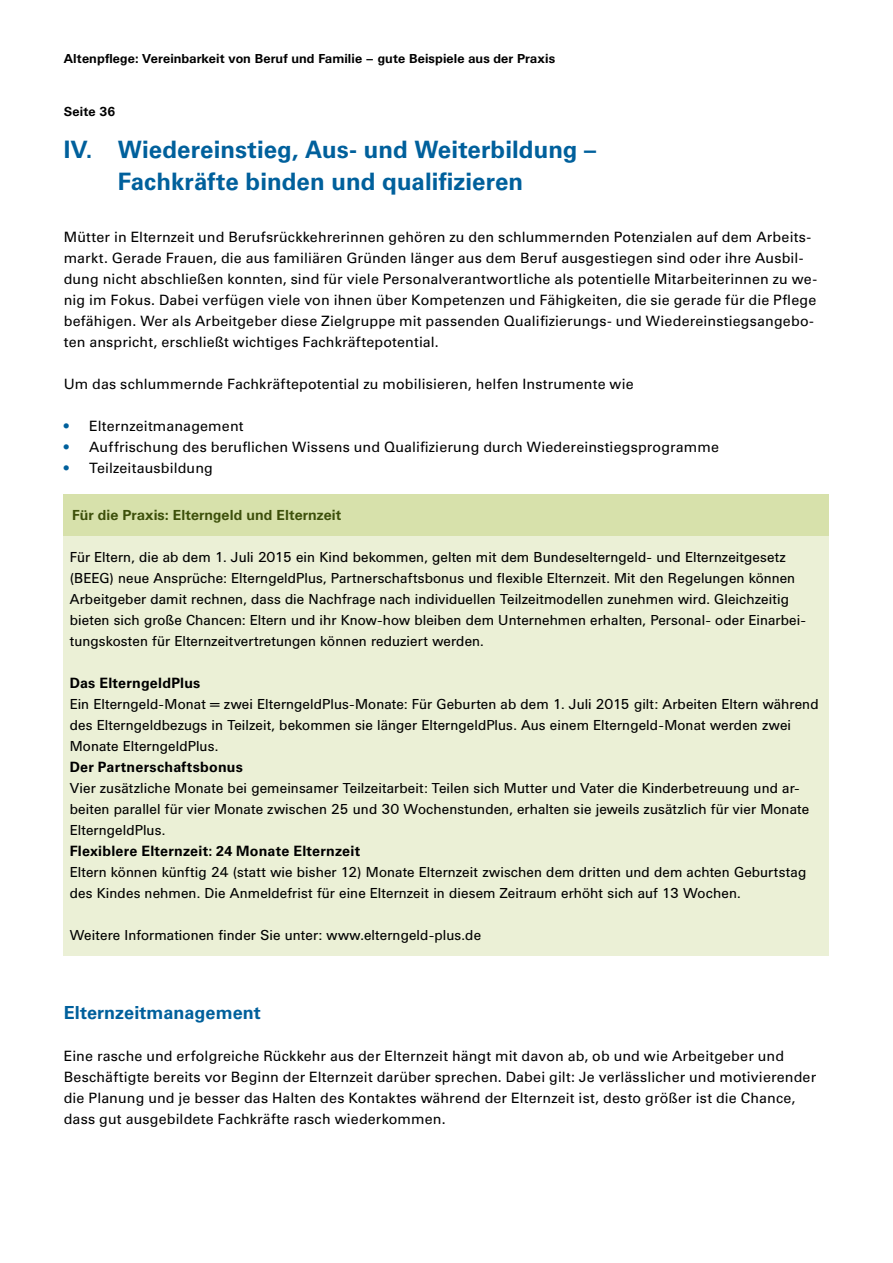
<style>
.page{position:relative;width:893px;height:1263px;background:#fff}
.page>*{position:absolute;margin:0;border:0;box-sizing:border-box;transform-origin:0 0}
.t1{font:700 24px/31.5px "Univers LT Std";letter-spacing:.005em;color:#00609c}
.t2{font:700 18px "Univers LT Std";letter-spacing:.005em;color:#00609c}
.t3{font:14.25px/21px "Univers BQ";letter-spacing:.005em;color:#000}
.t4{font:14.25px/21px "Univers LT Std";letter-spacing:.01em;color:#000}
.t5{font:700 14.25px "Univers LT Std";letter-spacing:.015em;color:#000}
.t6{font:700 14.25px "Univers BQ";letter-spacing:.005em;color:#3d500b}
.t7{font:700 12.75px "Univers BQ";letter-spacing:.01em;color:#000}
.s1{color:#00609c}
</style>
<div class="page">
<div style="left:64px;top:494px;width:765px;height:42px;background:#d7e1ab"></div>
<div style="left:64px;top:536px;width:765px;height:419px;background:#ebf0d6"></div>
<p class="t7" style="left:64px;top:51px;width:493px">Altenpflege: Vereinbarkeit von Beruf und Familie – gute Beispiele aus der Praxis</p>
<p class="t7" style="left:64px;top:104px;width:53px">Seite 36</p>
<h1 class="t1" style="left:118px;top:134px;width:480px;text-indent:-54px">IV. Wiedereinstieg, Aus- und Weiterbildung –<br>Fachkräfte binden und qualifizieren</h1>
<p class="t4" style="left:64px;top:227px;width:755px">Mütter in Elternzeit und Berufsrückkehrerinnen gehören zu den schlummernden Potenzialen auf dem Arbeits&shy;markt. Gerade Frauen, die aus familiären Gründen länger aus dem Beruf ausgestiegen sind oder ihre Ausbil&shy;dung nicht abschließen konnten, sind für viele Personalverantwortliche als potentielle Mitarbeiterinnen zu we&shy;nig im Fokus. Dabei verfügen viele von ihnen über Kompetenzen und Fähigkeiten, die sie gerade für die Pflege befähigen. Wer als Arbeitgeber diese Zielgruppe mit passenden Qualifizierungs- und Wiedereinstiegsangebo&shy;ten anspricht, erschließt wichtiges Fachkräftepotential.</p>
<p class="t4" style="left:64px;top:374px;width:571px">Um das schlummernde Fachkräftepotential zu mobilisieren, helfen Instrumente wie</p>
<p class="t4" style="left:64px;top:416px;width:181px"><span class="s1">•</span> Elternzeitmanagement</p>
<p class="t4" style="left:64px;top:437px;width:657px"><span class="s1">•</span> Auffrischung des beruflichen Wissens und Qualifizierung durch Wiedereinstiegsprogramme</p>
<p class="t4" style="left:64px;top:458px;width:151px"><span class="s1">•</span> Teilzeitausbildung</p>
<p class="t6" style="left:72px;top:507px;width:271px">Für die Praxis: Elterngeld und Elternzeit</p>
<p class="t3" style="left:70px;top:547px;width:738px">Für Eltern, die ab dem 1. Juli 2015 ein Kind bekommen, gelten mit dem Bundeselterngeld- und Elternzeitgesetz (BEEG) neue Ansprüche: ElterngeldPlus, Partnerschaftsbonus und flexible Elternzeit. Mit den Regelungen können Arbeitgeber damit rechnen, dass die Nachfrage nach individuellen Teilzeitmodellen zunehmen wird. Gleichzeitig bieten sich große Chancen: Eltern und ihr Know-how bleiben dem Unternehmen erhalten, Personal- oder Einarbei&shy;tungskosten für Elternzeitvertretungen können reduziert werden.</p>
<p class="t5" style="left:70px;top:674px;width:132px">Das ElterngeldPlus</p>
<p class="t3" style="left:70px;top:694px;width:750px">Ein Elterngeld-Monat = zwei ElterngeldPlus-Monate: Für Geburten ab dem 1. Juli 2015 gilt: Arbeiten Eltern während des Elterngeldbezugs in Teilzeit, bekommen sie länger ElterngeldPlus. Aus einem Elterngeld-Monat werden zwei<br>Monate ElterngeldPlus.</p>
<p class="t5" style="left:70px;top:758px;width:175px">Der Partnerschaftsbonus</p>
<p class="t3" style="left:70px;top:778px;width:741px">Vier zusätzliche Monate bei gemeinsamer Teilzeitarbeit: Teilen sich Mutter und Vater die Kinderbetreuung und ar&shy;beiten parallel für vier Monate zwischen 25 und 30 Wochenstunden, erhalten sie jeweils zusätzlich für vier Monate<br>ElterngeldPlus.</p>
<p class="t5" style="left:70px;top:842px;width:292px">Flexiblere Elternzeit: 24 Monate Elternzeit</p>
<p class="t3" style="left:70px;top:862px;width:738px">Eltern können künftig 24 (statt wie bisher 12) Monate Elternzeit zwischen dem dritten und dem achten Geburtstag des Kindes nehmen. Die Anmeldefrist für eine Elternzeit in diesem Zeitraum erhöht sich auf 13 Wochen.</p>
<p class="t3" style="left:70px;top:925px;width:413px">Weitere Informationen finder Sie unter: www.elterngeld-plus.de</p>
<p class="t2" style="left:64px;top:1002px;width:199px">Elternzeitmanagement</p>
<p class="t4" style="left:64px;top:1046px;width:754px">Eine rasche und erfolgreiche Rückkehr aus der Elternzeit hängt mit davon ab, ob und wie Arbeitgeber und Beschäftigte bereits vor Beginn der Elternzeit darüber sprechen. Dabei gilt: Je verlässlicher und motivierender die Planung und je besser das Halten des Kontaktes während der Elternzeit ist, desto größer ist die Chance, dass gut ausgebildete Fachkräfte rasch wiederkommen.</p>
</div>
